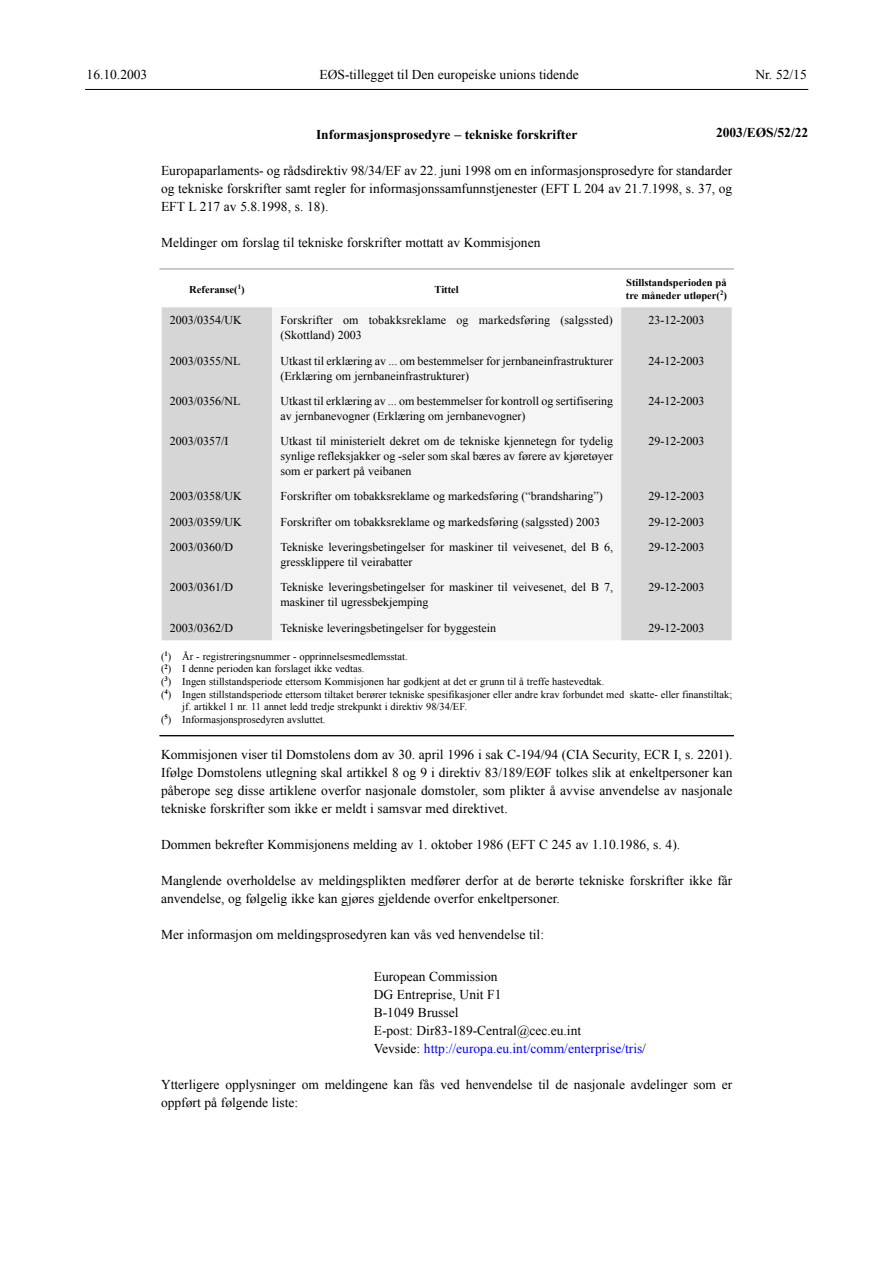
<style>
.page{position:relative;width:893px;height:1263px;background:#fff}
.page>*{position:absolute;margin:0;border:0;box-sizing:border-box;transform-origin:0 0}
.t1{font:13.5px/18px "Times New Roman";color:#000}
.t2{font:700 13.5px "Times New Roman";color:#000}
.t3{font:12px/15px "Times New Roman";color:#000}
.t4{font:10.5px "Times New Roman";color:#000}
.t5{font:700 10.5px/12.6px "Times New Roman";color:#000}
.s1{color:#00f}
</style>
<div class="page">
<hr style="left:85px;top:89px;width:723px;height:1px;background:#000">
<div style="left:162px;top:307px;width:569px;height:333px;background:#d6d6d6"></div>
<div style="left:272px;top:307px;width:349px;height:333px;background:#f5f5f5"></div>
<hr style="left:159px;top:735px;width:574px;height:1px;background:#000">
<hr style="left:159px;top:269px;width:574px;height:1px;background:#bcbcbc">
<p class="t1" style="left:87px;top:66px;width:62px">16.10.2003</p>
<p class="t1" style="left:319px;top:66px;width:261px">EØS-tillegget til Den europeiske unions tidende</p>
<p class="t1" style="left:755px;top:66px;width:53px">Nr. 52/15</p>
<p class="t2" style="left:716px;top:125px;width:94px">2003/EØS/52/22</p>
<p class="t2" style="left:316px;top:127px;width:263px">Informasjonsprosedyre – tekniske forskrifter</p>
<p class="t1" style="left:161px;top:161px;width:573px;text-align:justify">Europaparlaments- og rådsdirektiv 98/34/EF av 22. juni 1998 om en informasjonsprosedyre for standarder og tekniske forskrifter samt regler for informasjonssamfunnstjenester (EFT L 204 av 21.7.1998, s. 37, og EFT L 217 av 5.8.1998, s. 18).</p>
<p class="t1" style="left:161px;top:233px;width:381px">Meldinger om forslag til tekniske forskrifter mottatt av Kommisjonen</p>
<p class="t5" style="left:189px;top:283px;width:57px">Referanse(<sup>1</sup>)</p>
<p class="t5" style="left:434px;top:283px;width:26px">Tittel</p>
<p class="t5" style="left:626px;top:276px;width:102px">Stillstandsperioden på tre måneder utløper(<sup>2</sup>)</p>
<p class="t3" style="left:170px;top:313px;width:74px">2003/0354/UK</p>
<p class="t3" style="left:280px;top:313px;width:334px">Forskrifter om tobakksreklame og markedsføring (salgssted) (Skottland) 2003</p>
<p class="t3" style="left:648px;top:313px;width:57px">23-12-2003</p>
<p class="t3" style="left:170px;top:353px;width:72px">2003/0355/NL</p>
<p class="t3" style="left:280px;top:353px;width:334px">Utkast til erklæring av ... om bestemmelser for jernbaneinfrastrukturer (Erklæring om jernbaneinfrastrukturer)</p>
<p class="t3" style="left:648px;top:353px;width:57px">24-12-2003</p>
<p class="t3" style="left:170px;top:393px;width:72px">2003/0356/NL</p>
<p class="t3" style="left:280px;top:393px;width:334px">Utkast til erklæring av ... om bestemmelser for kontroll og sertifisering av jernbanevogner (Erklæring om jernbanevogner)</p>
<p class="t3" style="left:648px;top:393px;width:57px">24-12-2003</p>
<p class="t3" style="left:170px;top:434px;width:60px">2003/0357/I</p>
<p class="t3" style="left:280px;top:434px;width:334px;text-align:justify">Utkast til ministerielt dekret om de tekniske kjennetegn for tydelig synlige refleksjakker og -seler som skal bæres av førere av kjøretøyer som er parkert på veibanen</p>
<p class="t3" style="left:648px;top:434px;width:57px">29-12-2003</p>
<p class="t3" style="left:170px;top:489px;width:74px">2003/0358/UK</p>
<p class="t3" style="left:280px;top:489px;width:324px">Forskrifter om tobakksreklame og markedsføring (“brandsharing”)</p>
<p class="t3" style="left:648px;top:489px;width:57px">29-12-2003</p>
<p class="t3" style="left:170px;top:514px;width:74px">2003/0359/UK</p>
<p class="t3" style="left:280px;top:514px;width:321px">Forskrifter om tobakksreklame og markedsføring (salgssted) 2003</p>
<p class="t3" style="left:648px;top:514px;width:57px">29-12-2003</p>
<p class="t3" style="left:170px;top:540px;width:65px">2003/0360/D</p>
<p class="t3" style="left:280px;top:540px;width:334px">Tekniske leveringsbetingelser for maskiner til veivesenet, del B 6, gressklippere til veirabatter</p>
<p class="t3" style="left:648px;top:540px;width:57px">29-12-2003</p>
<p class="t3" style="left:170px;top:580px;width:65px">2003/0361/D</p>
<p class="t3" style="left:280px;top:580px;width:334px">Tekniske leveringsbetingelser for maskiner til veivesenet, del B 7, maskiner til ugressbekjemping</p>
<p class="t3" style="left:648px;top:580px;width:57px">29-12-2003</p>
<p class="t3" style="left:170px;top:620px;width:65px">2003/0362/D</p>
<p class="t3" style="left:280px;top:620px;width:217px">Tekniske leveringsbetingelser for byggestein</p>
<p class="t3" style="left:648px;top:620px;width:57px">29-12-2003</p>
<p class="t4" style="left:161px;top:650px;width:248px">(<sup>1</sup>) År - registreringsnummer - opprinnelsesmedlemsstat.</p>
<p class="t4" style="left:161px;top:663px;width:205px">(<sup>2</sup>) I denne perioden kan forslaget ikke vedtas.</p>
<p class="t4" style="left:161px;top:676px;width:445px">(<sup>3</sup>) Ingen stillstandsperiode ettersom Kommisjonen har godkjent at det er grunn til å treffe hastevedtak.</p>
<p class="t4" style="left:161px;top:688px;width:573px">(<sup>4</sup>) Ingen stillstandsperiode ettersom tiltaket berører tekniske spesifikasjoner eller andre krav forbundet med skatte- eller finanstiltak;</p>
<p class="t4" style="left:182px;top:701px;width:286px">jf. artikkel 1 nr. 11 annet ledd tredje strekpunkt i direktiv 98/34/EF.</p>
<p class="t4" style="left:161px;top:714px;width:166px">(<sup>5</sup>) Informasjonsprosedyren avsluttet.</p>
<p class="t1" style="left:161px;top:745px;width:573px;text-align:justify">Kommisjonen viser til Domstolens dom av 30. april 1996 i sak C-194/94 (CIA Security, ECR I, s. 2201).<br>Ifølge Domstolens utlegning skal artikkel 8 og 9 i direktiv 83/189/EØF tolkes slik at enkeltpersoner kan påberope seg disse artiklene overfor nasjonale domstoler, som plikter å avvise anvendelse av nasjonale tekniske forskrifter som ikke er meldt i samsvar med direktivet.</p>
<p class="t1" style="left:161px;top:835px;width:520px">Dommen bekrefter Kommisjonens melding av 1. oktober 1986 (EFT C 245 av 1.10.1986, s. 4).</p>
<p class="t1" style="left:161px;top:871px;width:573px">Manglende overholdelse av meldingsplikten medfører derfor at de berørte tekniske forskrifter ikke får anvendelse, og følgelig ikke kan gjøres gjeldende overfor enkeltpersoner.</p>
<p class="t1" style="left:161px;top:925px;width:384px">Mer informasjon om meldingsprosedyren kan vås ved henvendelse til:</p>
<p class="t1" style="left:374px;top:968px;width:274px">European Commission<br>DG Entreprise, Unit F1<br>B-1049 Brussel<br>E-post: Dir83-189-Central@cec.eu.int<br>Vevside: <span class="s1">http://europa.eu.int/comm/enterprise/tris</span>/</p>
<p class="t1" style="left:161px;top:1076px;width:573px">Ytterligere opplysninger om meldingene kan fås ved henvendelse til de nasjonale avdelinger som er oppført på følgende liste:</p>
</div>
